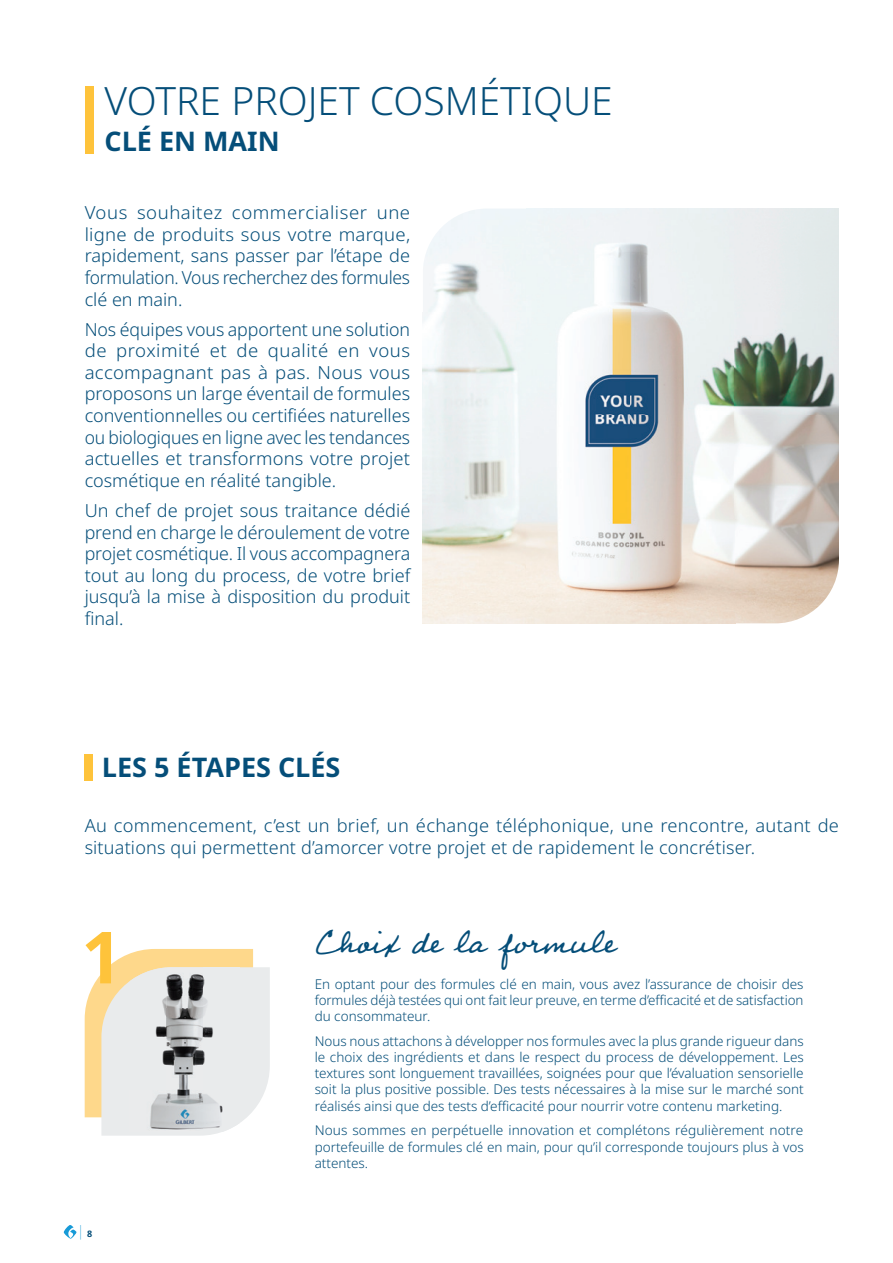
<style>
.page{position:relative;width:893px;height:1263px;background:#fff}
.page>*{position:absolute;margin:0;border:0;box-sizing:border-box;transform-origin:0 0}
.t1{font:300 39px "Noto Sans";color:#054e79}
.t2{font:39px "Professor";color:#054e79}
.t3{font:700 27px "Noto Sans";color:#054e79}
.t4{font:300 18px/21.6px "Noto Sans";letter-spacing:.01em;color:#054e79;text-align:justify}
.t5{font:200 14.4px "Noto Sans";color:#179ad7;scale:.83 1}
.t6{font:300 13.5px/16.2px "Noto Sans";color:#054e79;text-align:justify}
.s1{font-weight:700;font-size:9px;color:#054e79}
</style>
<div class="page">
<svg style="left:64px;top:1225px;width:13px;height:13px"></svg>
<img style="left:423px;top:209px;width:416px;height:414px">
<div style="left:85px;top:87px;width:9px;height:67px;background:#fec33b"></div>
<div style="left:85px;top:754px;width:8px;height:27px;background:#fec33b"></div>
<svg style="left:85px;top:932px;width:185px;height:204px;background:#e1dccf"></svg>
<h1 class="t1" style="left:104px;top:74px;width:510px">VOTRE PROJET COSMÉTIQUE</h1>
<h2 class="t3" style="left:104px;top:122px;width:177px">CLÉ EN MAIN</h2>
<p class="t4" style="left:85px;top:202px;width:327px">Vous souhaitez commercialiser une ligne de produits sous votre marque, rapidement, sans passer par l’étape de formulation. Vous recherchez des formules clé en main.</p>
<p class="t4" style="left:85px;top:319px;width:327px">Nos équipes vous apportent une solution de proximité et de qualité en vous accompagnant pas à pas. Nous vous proposons un large éventail de formules conventionnelles ou certifiées naturelles ou biologiques en ligne avec les tendances actuelles et transformons votre projet cosmétique en réalité tangible.</p>
<p class="t4" style="left:85px;top:500px;width:327px">Un chef de projet sous traitance dédié prend en charge le déroulement de votre projet cosmétique. Il vous accompagnera tout au long du process, de votre brief jusqu’à la mise à disposition du produit final.</p>
<h2 class="t3" style="left:102px;top:748px;width:240px">LES 5 ÉTAPES CLÉS</h2>
<p class="t4" style="left:85px;top:815px;width:756px">Au commencement, c’est un brief, un échange téléphonique, une rencontre, autant de situations qui permettent d’amorcer votre projet et de rapidement le concrétiser.</p>
<h1 class="t2" style="left:315px;top:915px;width:302px">Choix de la formule</h1>
<p class="t5" style="left:78px;top:1220px;width:19px">| <span class="s1">8</span></p>
<p class="t6" style="left:315px;top:976px;width:490px">En optant pour des formules clé en main, vous avez l’assurance de choisir des formules déjà testées qui ont fait leur preuve, en terme d’efficacité et de satisfaction du consommateur.</p>
<p class="t6" style="left:315px;top:1033px;width:491px">Nous nous attachons à développer nos formules avec la plus grande rigueur dans le choix des ingrédients et dans le respect du process de développement. Les textures sont longuement travaillées, soignées pour que l’évaluation sensorielle soit la plus positive possible. Des tests nécessaires à la mise sur le marché sont réalisés ainsi que des tests d’efficacité pour nourrir votre contenu marketing.</p>
<p class="t6" style="left:315px;top:1123px;width:490px">Nous sommes en perpétuelle innovation et complétons régulièrement notre portefeuille de formules clé en main, pour qu’il corresponde toujours plus à vos attentes.</p>
</div>
